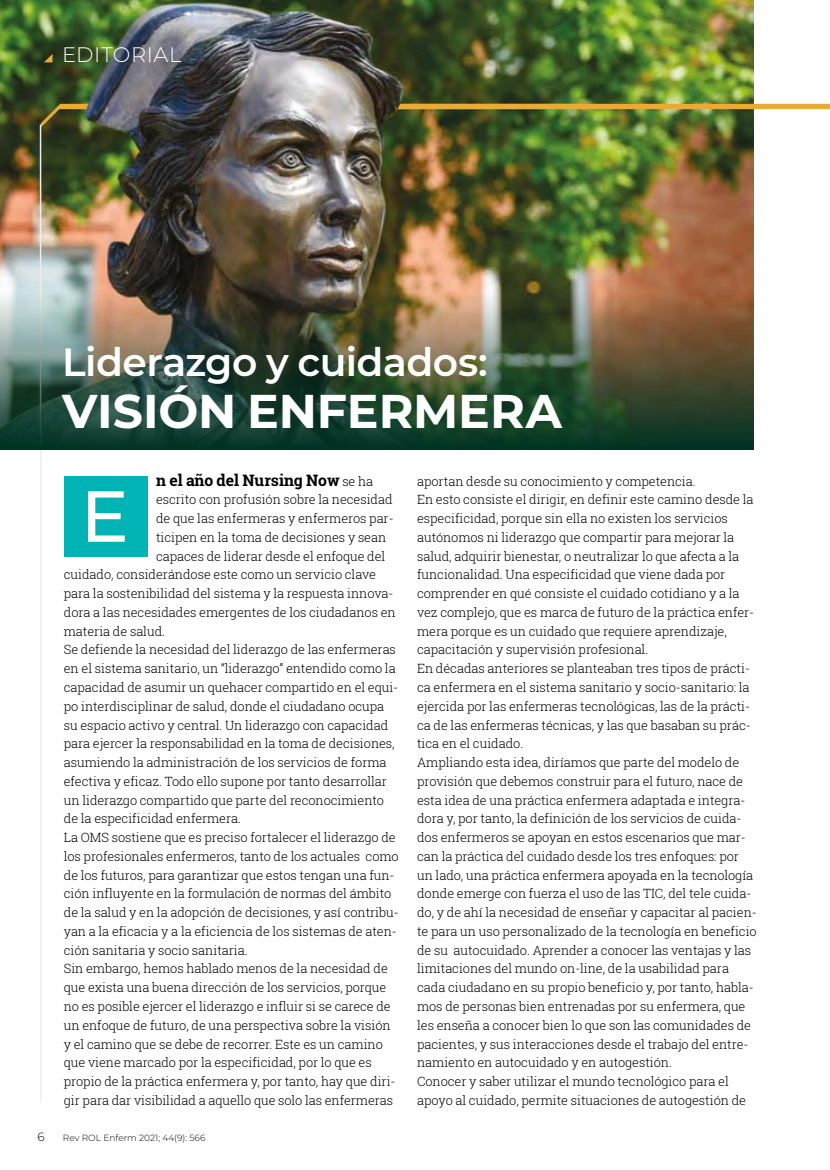
<style>
.page{position:relative;width:830px;height:1170px;background:#fff}
.page>*{position:absolute;margin:0;border:0;box-sizing:border-box;transform-origin:0 0}
.t1{font:500 72px "Montserrat";color:#fff}
.t2{font:700 47.25px "Montserrat";letter-spacing:-.005em;color:#fff}
.t3{font:600 39.3px "Montserrat";letter-spacing:-.01em;color:#fff}
.t4{font:300 21px "Montserrat";letter-spacing:.03em;color:#fff}
.t5{font:700 15.75px "Roboto Slab";letter-spacing:-.005em;color:#000}
.t6{font:300 12.75px/18.8px "Roboto Slab";letter-spacing:-.005em;color:#000}
.t7{font:300 12px "Montserrat";color:#000}
.t8{font:300 9px "Montserrat";color:#000}
.s1{font-weight:300;font-size:12.75px}
</style>
<div class="page">
<img style="left:0;top:0;width:753px;height:241px">
<svg style="left:44px;top:54px;width:8px;height:8px"></svg>
<div style="left:64px;top:476px;width:83px;height:80px;background:#00b3b5"></div>
<svg style="left:39px;top:104px;width:49px;height:998px"></svg>
<div style="left:397px;top:104px;width:432px;height:5px;background:#e7ab36"></div>
<img style="left:0;top:241px;width:753px;height:208px">
<p class="t4" style="left:62px;top:41px;width:121px">EDITORIAL</p>
<p class="t3" style="left:62px;top:334px;width:427px">Liderazgo y cuidados:</p>
<p class="t2" style="left:62px;top:377px;width:501px">VISIÓN ENFERMERA</p>
<p class="t5" style="left:156px;top:469px;width:219px">n el año del Nursing Now <span class="s1">se ha</span></p>
<p class="t6" style="left:156px;top:490px;width:238px">escrito con profusión sobre la necesidad</p>
<p class="t6" style="left:156px;top:508px;width:239px">de que las enfermeras y enfermeros par-</p>
<p class="t6" style="left:156px;top:527px;width:232px">ticipen en la toma de decisiones y sean</p>
<p class="t6" style="left:156px;top:546px;width:231px">capaces de liderar desde el enfoque del</p>
<p class="t6" style="left:64px;top:565px;width:314px">cuidado, considerándose este como un servicio clave</p>
<p class="t6" style="left:64px;top:583px;width:331px">para la sostenibilidad del sistema y la respuesta innova-</p>
<p class="t6" style="left:64px;top:602px;width:333px">dora a las necesidades emergentes de los ciudadanos en</p>
<p class="t6" style="left:64px;top:621px;width:103px">materia de salud.</p>
<p class="t6" style="left:64px;top:640px;width:336px">Se defiende la necesidad del liderazgo de las enfermeras en el sistema sanitario, un “liderazgo” entendido como la capacidad de asumir un quehacer compartido en el equi&shy;po interdisciplinar de salud, donde el ciudadano ocupa su espacio activo y central. Un liderazgo con capacidad para ejercer la responsabilidad en la toma de decisiones, asumiendo la administración de los servicios de forma efectiva y eficaz. Todo ello supone por tanto desarrollar un liderazgo compartido que parte del reconocimiento de la especificidad enfermera.</p>
<p class="t6" style="left:64px;top:827px;width:336px">La OMS sostiene que es preciso fortalecer el liderazgo de los profesionales enfermeros, tanto de los actuales como de los futuros, para garantizar que estos tengan una fun&shy;ción influyente en la formulación de normas del ámbito de la salud y en la adopción de decisiones, y así contribu&shy;yan a la eficacia y a la eficiencia de los sistemas de aten&shy;ción sanitaria y socio sanitaria.</p>
<p class="t6" style="left:64px;top:959px;width:333px">Sin embargo, hemos hablado menos de la necesidad de que exista una buena dirección de los servicios, porque no es posible ejercer el liderazgo e influir si se carece de un enfoque de futuro, de una perspectiva sobre la visión y el camino que se debe de recorrer. Este es un camino que viene marcado por la especificidad, por lo que es propio de la práctica enfermera y, por tanto, hay que diri&shy;gir para dar visibilidad a aquello que solo las enfermeras</p>
<p class="t1" style="left:80px;top:466px;width:50px">E</p>
<p class="t7" style="left:37px;top:1128px;width:9px">6</p>
<p class="t8" style="left:63px;top:1131px;width:144px">Rev ROL Enferm 2021; 44(9): 566</p>
<p class="t6" style="left:417px;top:471px;width:280px">aportan desde su conocimiento y competencia.</p>
<p class="t6" style="left:417px;top:490px;width:338px">En esto consiste el dirigir, en definir este camino desde la especificidad, porque sin ella no existen los servicios autónomos ni liderazgo que compartir para mejorar la salud, adquirir bienestar, o neutralizar lo que afecta a la funcionalidad. Una especificidad que viene dada por comprender en qué consiste el cuidado cotidiano y a la vez complejo, que es marca de futuro de la práctica enfer&shy;mera porque es un cuidado que requiere aprendizaje, capacitación y supervisión profesional.</p>
<p class="t6" style="left:417px;top:658px;width:335px;text-align:justify">En décadas anteriores se planteaban tres tipos de prácti&shy;ca enfermera en el sistema sanitario y socio-sanitario: la ejercida por las enfermeras tecnológicas, las de la prácti&shy;ca de las enfermeras técnicas, y las que basaban su prác&shy;tica en el cuidado.</p>
<p class="t6" style="left:417px;top:752px;width:341px">Ampliando esta idea, diríamos que parte del modelo de provisión que debemos construir para el futuro, nace de esta idea de una práctica enfermera adaptada e integra&shy;dora y, por tanto, la definición de los servicios de cuida&shy;dos enfermeros se apoyan en estos escenarios que mar&shy;can la práctica del cuidado desde los tres enfoques: por un lado, una práctica enfermera apoyada en la tecnología donde emerge con fuerza el uso de las TIC, del tele cuida&shy;do, y de ahí la necesidad de enseñar y capacitar al pacien&shy;te para un uso personalizado de la tecnología en beneficio de su autocuidado. Aprender a conocer las ventajas y las limitaciones del mundo on-line, de la usabilidad para cada ciudadano en su propio beneficio y, por tanto, habla&shy;mos de personas bien entrenadas por su enfermera, que les enseña a conocer bien lo que son las comunidades de pacientes, y sus interacciones desde el trabajo del entre&shy;namiento en autocuidado y en autogestión.</p>
<p class="t6" style="left:417px;top:1071px;width:330px">Conocer y saber utilizar el mundo tecnológico para el apoyo al cuidado, permite situaciones de autogestión de</p>
</div>
